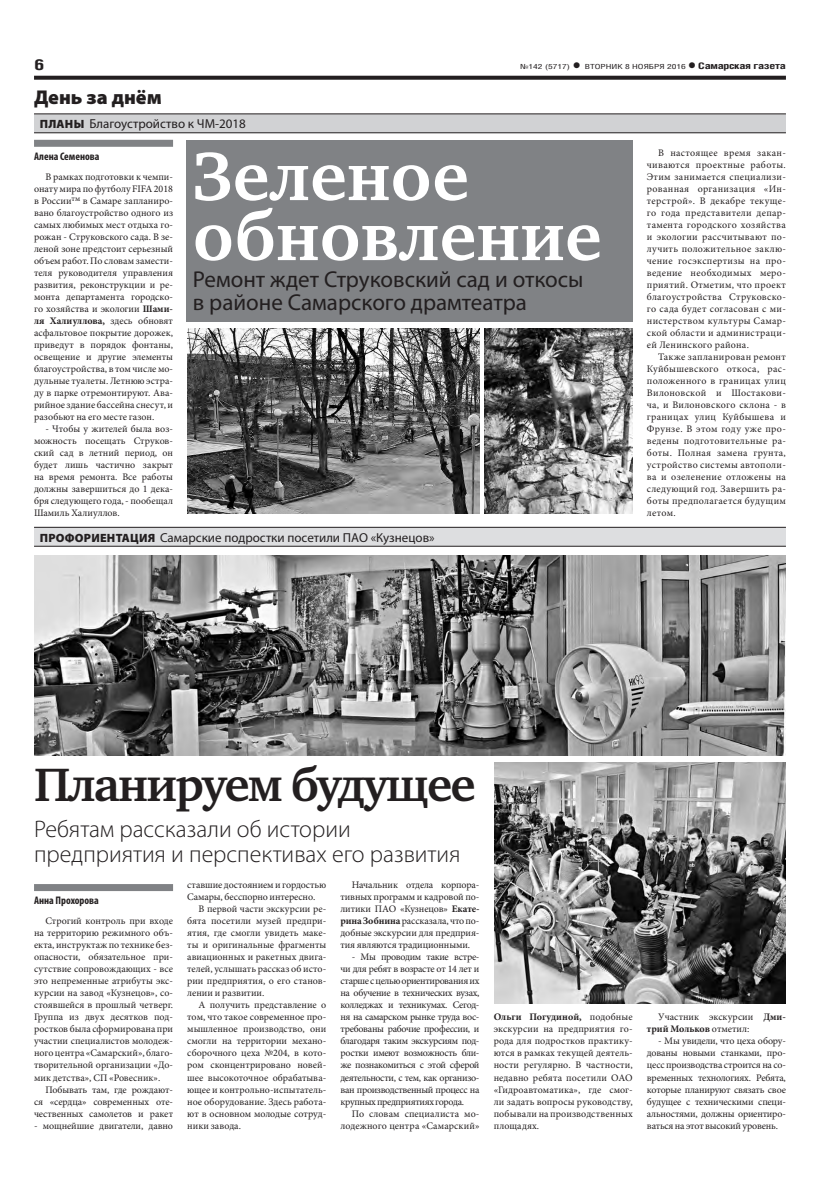
<style>
.page{position:relative;width:820px;height:1191px;background:#fff}
.page>*{position:absolute;margin:0;border:0;box-sizing:border-box;transform-origin:0 0}
.ЗАГОЛОВОК{font:700 70px/60px "Charter C";color:#fff}
.ЗАГОЛОВОК-2{font:700 48px "Charter C";letter-spacing:-.035em;color:#231f20}
.ПОДЗАГОЛОВОК{font:300 24px/25px "Myriad Pro";color:#231f20}
.ПОДЗАГОЛОВОК-2{font:23px/23px "Myriad Pro";color:#231f20}
.КОЛОНТИТУЛ{font:900 20px "Myriad Pro";color:#231f20}
.t1{font:700 15px "Helios Cond";color:#231f20;scale:1.4 1}
.РУБРИКА{font:13px "Myriad Pro";color:#231f20}
.АВТОР_чб__копия{font:700 condensed 11px "Myriad Pro";color:#231f20}
.ОСНОВНОЙ{font:10px/12px "Minion Pro";color:#231f20;text-align:justify}
.t2{font:700 9px "Helios Cond";letter-spacing:-.02em;color:#231f20;scale:1.4 1}
.t3{font:7px "Helios Cond";color:#231f20;scale:1.4 1}
.s1{font-weight:700;font-size:16px}
.s2{font-size:16px}
.s3{font-weight:900;font-size:12px}
.s4{font-weight:700}
</style>
<div class="page">
<svg style="left:34px;top:76px;width:751px;height:4px;background:#322f2f"></svg>
<div style="left:34px;top:114px;width:751px;height:19px;background:#d1d2d4"></div>
<hr style="left:34px;top:114px;width:751px;height:1px;background:#231f20">
<hr style="left:34px;top:133px;width:751px;height:1px;background:#231f20">
<div style="left:186px;top:141px;width:446px;height:181px;background:#808285"></div>
<div style="left:34px;top:140px;width:139px;height:7px;background:#808285"></div>
<img style="left:187px;top:329px;width:292px;height:185px">
<img style="left:484px;top:328px;width:148px;height:186px">
<div style="left:34px;top:527px;width:751px;height:19px;background:#dddee0"></div>
<hr style="left:34px;top:527px;width:751px;height:1px;background:#231f20">
<hr style="left:34px;top:546px;width:751px;height:1px;background:#231f20">
<div style="left:34px;top:884px;width:139px;height:7px;background:#808285"></div>
<img style="left:34px;top:555px;width:751px;height:200px">
<img style="left:494px;top:762px;width:291px;height:241px">
<p class="t1" style="left:34px;top:55px;width:9px">6</p>
<p class="t3" style="left:520px;top:63px;width:120px">№142 (5717) <span class="s1">•</span> ВТОРНИК 8 НОЯБРЯ 2016</p>
<p class="t2" style="left:687px;top:61px;width:72px"><span class="s2">•</span> Самарская газета</p>
<p class="КОЛОНТИТУЛ" style="left:34px;top:86px;width:129px">День за днём</p>
<p class="РУБРИКА" style="left:40px;top:116px;width:207px"><span class="s3">ПЛАНЫ</span> Благоустройство к ЧМ-2018</p>
<p class="АВТОР_чб__копия" style="left:34px;top:150px;width:67px">Алена Семенова</p>
<p class="ОСНОВНОЙ" style="left:34px;top:171px;width:140px;text-indent:11px">В рамках подготовки к чемпи&shy;онату мира по футболу FIFA 2018 в России<sup>тм</sup> в Самаре запланиро&shy;вано благоустройство одного из самых любимых мест отдыха го&shy;рожан - Струковского сада. В зе&shy;леной зоне предстоит серьезный объем работ. По словам замести&shy;теля руководителя управления развития, реконструкции и ре&shy;монта департамента городско&shy;го хозяйства и экологии <span class="s4">Шами&shy;ля Халиуллова,</span> здесь обновят асфальтовое покрытие дорожек, приведут в порядок фонтаны, освещение и другие элементы благоустройства, в том числе мо&shy;дульные туалеты. Летнюю эстра&shy;ду в парке отремонтируют. Ава&shy;рийное здание бассейна снесут, и разобьют на его месте газон.</p>
<p class="ОСНОВНОЙ" style="left:34px;top:423px;width:140px;text-indent:11px">- Чтобы у жителей была воз&shy;можность посещать Струков&shy;ский сад в летний период, он будет лишь частично закрыт на время ремонта. Все работы должны завершиться до 1 дека&shy;бря следующего года, - пообещал Шамиль Халиуллов.</p>
<p class="ЗАГОЛОВОК" style="left:193px;top:147px;width:410px">Зеленое обновление</p>
<p class="ПОДЗАГОЛОВОК-2" style="left:193px;top:267px;width:392px">Ремонт ждет Струковский сад и откосы в районе Самарского драмтеатра</p>
<p class="РУБРИКА" style="left:40px;top:529px;width:396px"><span class="s3">ПРОФОРИЕНТАЦИЯ</span> Самарские подростки посетили ПАО «Кузнецов»</p>
<p class="ОСНОВНОЙ" style="left:646px;top:147px;width:140px;text-indent:11px">В настоящее время закан&shy;чиваются проектные работы.<br>Этим занимается специализи&shy;рованная организация «Ин&shy;терстрой». В декабре текуще&shy;го года представители депар&shy;тамента городского хозяйства и экологии рассчитывают по&shy;лучить положительное заклю&shy;чение госэкспертизы на про&shy;ведение необходимых меро&shy;приятий. Отметим, что проект благоустройства Струковско&shy;го сада будет согласован c ми&shy;нистерством культуры Самар&shy;ской области и администраци&shy;ей Ленинского района.</p>
<p class="ОСНОВНОЙ" style="left:646px;top:351px;width:140px;text-indent:11px">Также запланирован ремонт Куйбышевского откоса, рас&shy;положенного в границах улиц Вилоновской и Шостакови&shy;ча, и Вилоновского склона - в границах улиц Куйбышева и Фрунзе. В этом году уже про&shy;ведены подготовительные ра&shy;боты. Полная замена грунта, устройство системы автополи&shy;ва и озеленение отложены на следующий год. Завершить ра&shy;боты предполагается будущим летом.</p>
<p class="ЗАГОЛОВОК-2" style="left:34px;top:758px;width:443px">Планируем будущее</p>
<p class="ПОДЗАГОЛОВОК" style="left:34px;top:816px;width:428px">Ребятам рассказали об истории предприятия и перспективах его развития</p>
<p class="АВТОР_чб__копия" style="left:34px;top:894px;width:66px">Анна Прохорова</p>
<p class="ОСНОВНОЙ" style="left:34px;top:915px;width:140px;text-indent:11px">Строгий контроль при входе на территорию режимного объ&shy;екта, инструктаж по технике без&shy;опасности, обязательное при&shy;сутствие сопровождающих - все это непременные атрибуты экс&shy;курсии на завод «Кузнецов», со&shy;стоявшейся в прошлый четверг.<br>Группа из двух десятков под&shy;ростков была сформирована при участии специалистов молодеж&shy;ного центра «Самарский», благо&shy;творительной организации «До&shy;мик детства», СП «Ровесник».</p>
<p class="ОСНОВНОЙ" style="left:34px;top:1083px;width:140px;text-indent:11px">Побывать там, где рождают&shy;ся «сердца» современных оте&shy;чественных самолетов и ракет</p>
<p class="ОСНОВНОЙ" style="left:34px;top:1119px;width:140px">- мощнейшие двигатели, давно</p>
<p class="ОСНОВНОЙ" style="left:340px;top:879px;width:140px;text-indent:11px">Начальник отдела корпора&shy;тивных программ и кадровой по&shy;литики ПАО «Кузнецов» <span class="s4">Екате&shy;рина Зобнина</span> рассказала, что по&shy;добные экскурсии для предприя&shy;тия являются традиционными.</p>
<p class="ОСНОВНОЙ" style="left:340px;top:951px;width:140px;text-indent:11px">- Мы проводим такие встре&shy;чи для ребят в возрасте от 14 лет и старше с целью ориентирования их на обучение в технических вузах, колледжах и техникумах. Сегод&shy;ня на самарском рынке труда вос&shy;требованы рабочие профессии, и благодаря таким экскурсиям под&shy;ростки имеют возможность бли&shy;же познакомиться с этой сферой деятельности, с тем, как организо&shy;ван производственный процесс на крупных предприятиях города.</p>
<p class="ОСНОВНОЙ" style="left:340px;top:1107px;width:140px;text-align:right">По словам специалиста мо&shy;лодежного центра «Самарский»</p>
<p class="ОСНОВНОЙ" style="left:187px;top:879px;width:140px">ставшие достоянием и гордостью<br>Самары, бесспорно интересно.</p>
<p class="ОСНОВНОЙ" style="left:187px;top:903px;width:140px;text-indent:11px">В первой части экскурсии ре&shy;бята посетили музей предпри&shy;ятия, где смогли увидеть маке&shy;ты и оригинальные фрагменты авиационных и ракетных двига&shy;телей, услышать рассказ об исто&shy;рии предприятия, о его станов&shy;лении и развитии.</p>
<p class="ОСНОВНОЙ" style="left:187px;top:999px;width:140px;text-indent:11px">А получить представление о том, что такое современное про&shy;мышленное производство, они смогли на территории механо&shy;сборочного цеха №204, в кото&shy;ром сконцентрировано новей&shy;шее высокоточное обрабатыва&shy;ющее и контрольно-испытатель&shy;ное оборудование. Здесь работа&shy;ют в основном молодые сотруд&shy;ники завода.</p>
<p class="ОСНОВНОЙ" style="left:493px;top:1011px;width:140px"><span class="s4">Ольги Погудиной,</span> подобные экскурсии на предприятия го&shy;рода для подростков практику&shy;ются в рамках текущей деятель&shy;ности регулярно. В частности, недавно ребята посетили ОАО «Гидроавтоматика», где смог&shy;ли задать вопросы руководству, побывали на производственных площадях.</p>
<p class="ОСНОВНОЙ" style="left:646px;top:1011px;width:140px;text-indent:11px">Участник экскурсии <span class="s4">Дми&shy;трий Мольков</span> отметил:</p>
<p class="ОСНОВНОЙ" style="left:646px;top:1035px;width:140px;text-indent:11px">- Мы увидели, что цеха обору&shy;дованы новыми станками, про&shy;цесс производства строится на со&shy;временных технологиях. Ребята, которые планируют связать свое будущее с техническими специ&shy;альностями, должны ориентиро&shy;ваться на этот высокий уровень.</p>
</div>
